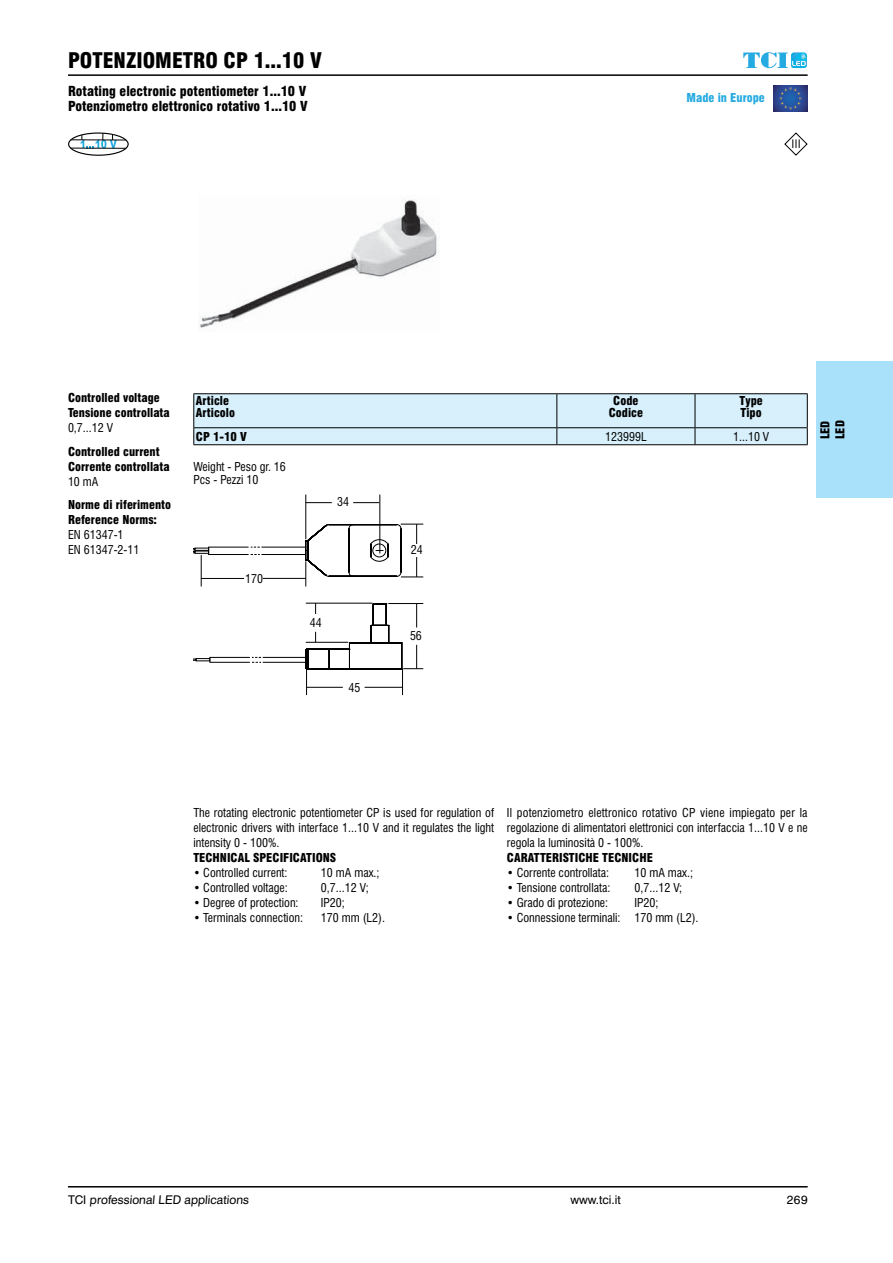
<style>
.page{position:relative;width:893px;height:1263px;background:#fff}
.page>*{position:absolute;margin:0;border:0;box-sizing:border-box;transform-origin:0 0}
.t1{font:900 condensed 21px "Swiss 721 BT";color:#000}
.t2{font:900 condensed 13.5px/15px "Swiss 721 BT";color:#000}
.t3{font:condensed 12px/15px "Swiss 721 BT";color:#000;text-align:justify}
.t4{font:900 condensed 12px/15px "Swiss 721 BT";color:#000}
.t5{font:12px "Swiss 721 BT";color:#000}
.t6{font:900 condensed 12px "Swiss 721 BT";color:#25aae1}
</style>
<div class="page">
<hr style="left:68px;top:74px;width:740px;height:2px;background:#000">
<hr style="left:68px;top:1186px;width:740px;height:2px;background:#000">
<div style="left:816px;top:362px;width:77px;height:136px;background:#a9e0fa"></div>
<img style="left:773px;top:85px;width:35px;height:26px">
<img style="left:806px;top:53px;width:1px;height:14px">
<svg style="left:743px;top:52px;width:63px;height:16px"></svg>
<hr style="left:193px;top:393px;width:364px;height:1px;background:#000">
<hr style="left:557px;top:393px;width:138px;height:1px;background:#000">
<hr style="left:695px;top:393px;width:113px;height:1px;background:#000">
<div style="left:193px;top:394px;width:615px;height:50px;background:#d7f0fc"></div>
<hr style="left:193px;top:427px;width:364px;height:1px;background:#000">
<hr style="left:557px;top:427px;width:251px;height:1px;background:#000">
<hr style="left:193px;top:444px;width:364px;height:1px;background:#000">
<hr style="left:557px;top:444px;width:251px;height:1px;background:#000">
<svg style="left:329px;top:650px;width:1px;height:19px"></svg>
<hr style="left:308px;top:669px;width:93px;height:1px;background:#000">
<hr style="left:349px;top:643px;width:52px;height:1px;background:#000">
<svg style="left:349px;top:644px;width:1px;height:25px"></svg>
<hr style="left:306px;top:649px;width:43px;height:1px;background:#000">
<hr style="left:353px;top:576px;width:44px;height:1px;background:#000">
<hr style="left:353px;top:524px;width:44px;height:1px;background:#000">
<div style="left:195px;top:551px;width:14px;height:3px;border:1px solid #000"></div>
<div style="left:195px;top:548px;width:14px;height:3px;border:1px solid #000"></div>
<hr style="left:305px;top:495px;width:1px;height:44px;background:#000">
<hr style="left:379px;top:495px;width:1px;height:58px;background:#000">
<svg style="left:370px;top:539px;width:19px;height:23px"></svg>
<svg style="left:396px;top:524px;width:27px;height:54px"></svg>
<hr style="left:388px;top:603px;width:35px;height:1px;background:#000">
<svg style="left:306px;top:502px;width:26px;height:1px"></svg>
<svg style="left:353px;top:502px;width:26px;height:1px"></svg>
<svg style="left:208px;top:524px;width:146px;height:63px"></svg>
<hr style="left:201px;top:555px;width:1px;height:32px;background:#000">
<hr style="left:201px;top:578px;width:43px;height:1px;background:#000">
<hr style="left:263px;top:578px;width:43px;height:1px;background:#000">
<hr style="left:306px;top:642px;width:42px;height:1px;background:#000">
<hr style="left:306px;top:603px;width:66px;height:1px;background:#000">
<svg style="left:194px;top:649px;width:115px;height:46px"></svg>
<svg style="left:371px;top:604px;width:52px;height:91px"></svg>
<hr style="left:365px;top:687px;width:37px;height:1px;background:#000">
<hr style="left:307px;top:687px;width:36px;height:1px;background:#000">
<img style="left:199px;top:200px;width:238px;height:128px">
<svg style="left:68px;top:132px;width:61px;height:24px"></svg>
<svg style="left:784px;top:132px;width:24px;height:24px"></svg>
<h1 class="t1" style="left:68px;top:52px;width:255px">POTENZIOMETRO CP 1...10 V</h1>
<p class="t2" style="left:68px;top:85px;width:241px">Rotating electronic potentiometer 1...10 V<br>Potenziometro elettronico rotativo 1...10 V</p>
<p class="t6" style="left:686px;top:93px;width:80px">Made in Europe</p>
<p class="t4" style="left:68px;top:392px;width:103px">Controlled voltage<br>Tensione controllata</p>
<p class="t3" style="left:68px;top:422px;width:47px">0,7...12 V</p>
<p class="t4" style="left:68px;top:445px;width:103px">Controlled current<br>Corrente controllata</p>
<p class="t3" style="left:68px;top:475px;width:32px">10 mA</p>
<p class="t4" style="left:68px;top:499px;width:105px">Norme di riferimento<br>Reference Norms:</p>
<p class="t3" style="left:68px;top:529px;width:73px">EN 61347-1<br>EN 61347-2-11</p>
<p class="t4" style="left:196px;top:396px;width:41px;line-height:12px">Article<br>Articolo</p>
<p class="t4" style="left:609px;top:396px;width:36px;line-height:12px;text-align:center">Code<br>Codice</p>
<p class="t4" style="left:739px;top:396px;width:25px;line-height:12px">Type<br>Tipo</p>
<p class="t4" style="left:196px;top:430px;width:53px">CP 1-10 V</p>
<p class="t3" style="left:605px;top:430px;width:43px">123999L</p>
<p class="t3" style="left:733px;top:430px;width:38px">1...10 V</p>
<p class="t3" style="left:193px;top:460px;width:94px;line-height:13.5px">Weight - Peso gr. 16<br>Pcs - Pezzi 10</p>
<p class="t3" style="left:337px;top:496px;width:13px">34</p>
<p class="t3" style="left:245px;top:572px;width:19px">170</p>
<p class="t3" style="left:310px;top:616px;width:13px">44</p>
<p class="t3" style="left:349px;top:681px;width:13px">45</p>
<p class="t3" style="left:411px;top:543px;width:13px">24</p>
<p class="t3" style="left:410px;top:629px;width:13px">56</p>
<p class="t4" style="left:819px;top:439px;width:20px;rotate:-90deg">LED<br>LED</p>
<p class="t3" style="left:193px;top:806px;width:302px">The rotating electronic potentiometer CP is used for regulation of electronic drivers with interface 1...10 V and it regulates the light intensity 0 - 100%.</p>
<p class="t4" style="left:193px;top:851px;width:144px">TECHNICAL SPECIFICATIONS</p>
<p class="t3" style="left:193px;top:866px;width:96px">• Controlled current:</p>
<p class="t3" style="left:321px;top:866px;width:60px">10 mA max.;</p>
<p class="t3" style="left:193px;top:881px;width:96px">• Controlled voltage:</p>
<p class="t3" style="left:321px;top:881px;width:49px">0,7...12 V;</p>
<p class="t3" style="left:193px;top:896px;width:107px">• Degree of protection:</p>
<p class="t3" style="left:321px;top:896px;width:25px">IP20;</p>
<p class="t3" style="left:193px;top:911px;width:111px">• Terminals connection:</p>
<p class="t3" style="left:321px;top:911px;width:66px">170 mm (L2).</p>
<p class="t3" style="left:507px;top:806px;width:302px">Il potenziometro elettronico rotativo CP viene impiegato per la regolazione di alimentatori elettronici con interfaccia 1...10 V e ne regola la luminosità 0 - 100%.</p>
<p class="t4" style="left:507px;top:851px;width:147px">CARATTERISTICHE TECNICHE</p>
<p class="t3" style="left:507px;top:866px;width:104px">• Corrente controllata:</p>
<p class="t3" style="left:634px;top:866px;width:60px">10 mA max.;</p>
<p class="t3" style="left:507px;top:881px;width:105px">• Tensione controllata:</p>
<p class="t3" style="left:634px;top:881px;width:49px">0,7...12 V;</p>
<p class="t3" style="left:507px;top:896px;width:103px">• Grado di protezione:</p>
<p class="t3" style="left:634px;top:896px;width:25px">IP20;</p>
<p class="t3" style="left:507px;top:911px;width:193px">• Connessione terminali: 170 mm (L2).</p>
<p class="t5" style="left:68px;top:1195px;width:183px">TCI professional LED applications</p>
<p class="t5" style="left:570px;top:1195px;width:52px">www.tci.it</p>
<p class="t5" style="left:787px;top:1195px;width:22px">269</p>
</div>
